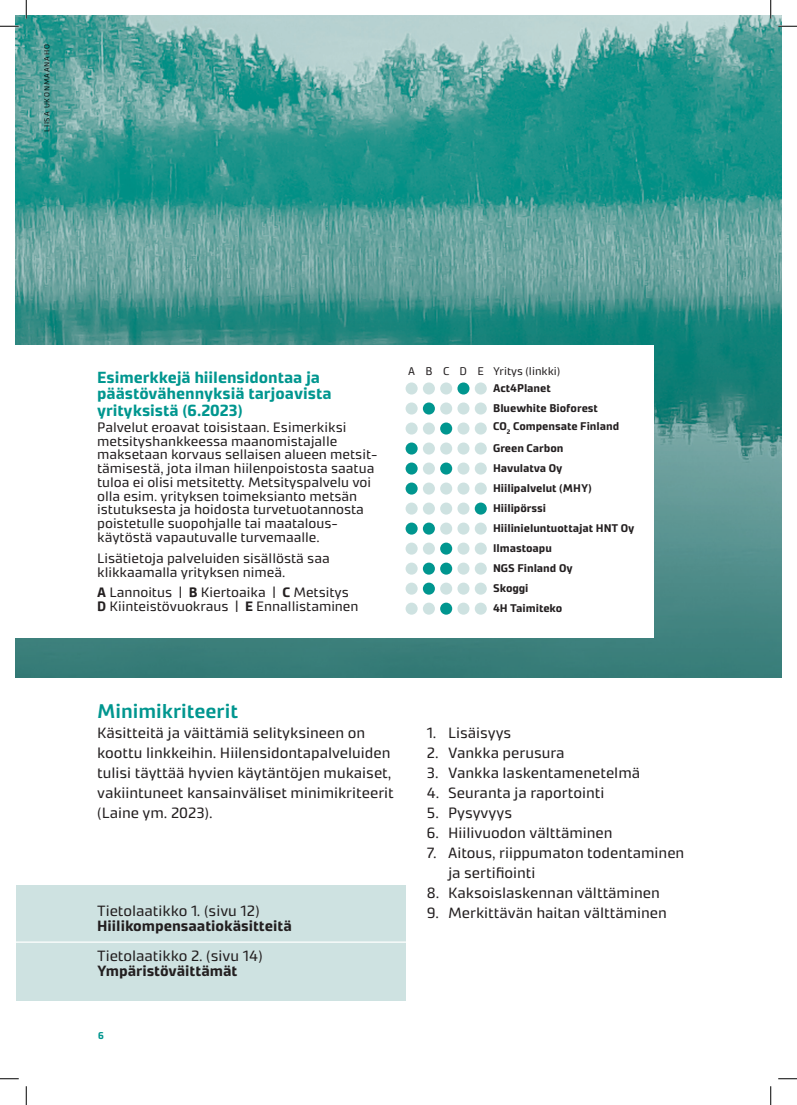
<style>
.page{position:relative;width:797px;height:1105px;background:#fff}
.page>*{position:absolute;margin:0;border:0;box-sizing:border-box;transform-origin:0 0}
.VO{font:600 20px "Accura";color:#00968f}
.t1{font:700 16.25px/16.2px "Accura";color:#00968f}
.Text{font:15px/20px "Accura";color:#231f20}
.Text_bullet{font:15px/20px "Accura";color:#231f20}
.t2{font:700 15px "Accura";color:#231f20}
.t3{font:13.75px/13.8px "Accura";color:#231f20}
.t4{font:700 11.25px/20px "Accura";color:#231f20}
.t5{font:11.25px "Accura";color:#231f20}
.t6{font:700 10px "Accura";color:#00968f}
.t7{font:7.5px "Accura";letter-spacing:.11em;color:#231f20}
.s1{font-weight:700}
</style>
<div class="page">
<img style="left:16px;top:16px;width:765px;height:187px">
<svg style="left:16px;top:203px;width:765px;height:474px;background:#4c938e"></svg>
<div style="left:16px;top:886px;width:389px;height:115px;background:#cee2e1"></div>
<hr style="left:16px;top:941px;width:398px;height:2px;background:#fff">
<div style="left:16px;top:346px;width:638px;height:292px;background:#fff"></div>
<div style="left:405px;top:382px;width:12px;height:12px;background:#cee2e1;border-radius:50%"></div>
<div style="left:423px;top:382px;width:12px;height:12px;background:#cee2e1;border-radius:50%"></div>
<div style="left:440px;top:382px;width:12px;height:12px;background:#cee2e1;border-radius:50%"></div>
<div style="left:457px;top:382px;width:12px;height:12px;background:#00968f;border-radius:50%"></div>
<div style="left:475px;top:382px;width:12px;height:12px;background:#cee2e1;border-radius:50%"></div>
<div style="left:405px;top:402px;width:12px;height:13px;background:#cee2e1;border-radius:50%"></div>
<div style="left:423px;top:402px;width:12px;height:13px;background:#00968f;border-radius:50%"></div>
<div style="left:440px;top:402px;width:12px;height:13px;background:#cee2e1;border-radius:50%"></div>
<div style="left:457px;top:402px;width:12px;height:13px;background:#cee2e1;border-radius:50%"></div>
<div style="left:475px;top:402px;width:12px;height:13px;background:#cee2e1;border-radius:50%"></div>
<div style="left:405px;top:422px;width:12px;height:13px;background:#cee2e1;border-radius:50%"></div>
<div style="left:423px;top:422px;width:12px;height:13px;background:#cee2e1;border-radius:50%"></div>
<div style="left:440px;top:422px;width:12px;height:13px;background:#00968f;border-radius:50%"></div>
<div style="left:457px;top:422px;width:12px;height:13px;background:#cee2e1;border-radius:50%"></div>
<div style="left:475px;top:422px;width:12px;height:13px;background:#cee2e1;border-radius:50%"></div>
<div style="left:405px;top:442px;width:12px;height:13px;background:#00968f;border-radius:50%"></div>
<div style="left:423px;top:442px;width:12px;height:13px;background:#cee2e1;border-radius:50%"></div>
<div style="left:440px;top:442px;width:12px;height:13px;background:#cee2e1;border-radius:50%"></div>
<div style="left:457px;top:442px;width:12px;height:13px;background:#cee2e1;border-radius:50%"></div>
<div style="left:475px;top:442px;width:12px;height:13px;background:#cee2e1;border-radius:50%"></div>
<svg style="left:405px;top:462px;width:12px;height:13px"></svg>
<div style="left:423px;top:462px;width:12px;height:13px;background:#cee2e1;border-radius:50%"></div>
<div style="left:440px;top:462px;width:12px;height:13px;background:#00968f;border-radius:50%"></div>
<div style="left:457px;top:462px;width:12px;height:13px;background:#cee2e1;border-radius:50%"></div>
<div style="left:475px;top:462px;width:12px;height:13px;background:#cee2e1;border-radius:50%"></div>
<svg style="left:405px;top:482px;width:12px;height:13px"></svg>
<div style="left:423px;top:482px;width:12px;height:13px;background:#cee2e1;border-radius:50%"></div>
<div style="left:440px;top:482px;width:12px;height:13px;background:#cee2e1;border-radius:50%"></div>
<div style="left:457px;top:482px;width:12px;height:13px;background:#cee2e1;border-radius:50%"></div>
<div style="left:475px;top:482px;width:12px;height:13px;background:#cee2e1;border-radius:50%"></div>
<div style="left:405px;top:503px;width:12px;height:12px;background:#cee2e1;border-radius:50%"></div>
<div style="left:423px;top:503px;width:12px;height:12px;background:#cee2e1;border-radius:50%"></div>
<div style="left:440px;top:503px;width:12px;height:12px;background:#cee2e1;border-radius:50%"></div>
<div style="left:457px;top:503px;width:12px;height:12px;background:#cee2e1;border-radius:50%"></div>
<div style="left:475px;top:503px;width:12px;height:12px;background:#00968f;border-radius:50%"></div>
<div style="left:405px;top:523px;width:12px;height:12px;background:#00968f;border-radius:50%"></div>
<div style="left:423px;top:523px;width:12px;height:12px;background:#00968f;border-radius:50%"></div>
<div style="left:440px;top:523px;width:12px;height:12px;background:#cee2e1;border-radius:50%"></div>
<div style="left:457px;top:523px;width:12px;height:12px;background:#cee2e1;border-radius:50%"></div>
<div style="left:475px;top:523px;width:12px;height:12px;background:#cee2e1;border-radius:50%"></div>
<div style="left:405px;top:543px;width:12px;height:12px;background:#cee2e1;border-radius:50%"></div>
<div style="left:423px;top:543px;width:12px;height:12px;background:#cee2e1;border-radius:50%"></div>
<div style="left:440px;top:543px;width:12px;height:12px;background:#00968f;border-radius:50%"></div>
<div style="left:457px;top:543px;width:12px;height:12px;background:#cee2e1;border-radius:50%"></div>
<div style="left:475px;top:543px;width:12px;height:12px;background:#cee2e1;border-radius:50%"></div>
<div style="left:405px;top:563px;width:12px;height:12px;background:#cee2e1;border-radius:50%"></div>
<div style="left:423px;top:563px;width:12px;height:12px;background:#00968f;border-radius:50%"></div>
<div style="left:440px;top:563px;width:12px;height:12px;background:#00968f;border-radius:50%"></div>
<div style="left:457px;top:563px;width:12px;height:12px;background:#cee2e1;border-radius:50%"></div>
<div style="left:475px;top:563px;width:12px;height:12px;background:#cee2e1;border-radius:50%"></div>
<div style="left:405px;top:583px;width:12px;height:12px;background:#cee2e1;border-radius:50%"></div>
<div style="left:423px;top:583px;width:12px;height:12px;background:#00968f;border-radius:50%"></div>
<div style="left:440px;top:583px;width:12px;height:12px;background:#cee2e1;border-radius:50%"></div>
<div style="left:457px;top:583px;width:12px;height:12px;background:#cee2e1;border-radius:50%"></div>
<div style="left:475px;top:583px;width:12px;height:12px;background:#cee2e1;border-radius:50%"></div>
<div style="left:405px;top:603px;width:12px;height:12px;background:#cee2e1;border-radius:50%"></div>
<div style="left:423px;top:603px;width:12px;height:12px;background:#cee2e1;border-radius:50%"></div>
<div style="left:440px;top:603px;width:12px;height:12px;background:#00968f;border-radius:50%"></div>
<div style="left:457px;top:603px;width:12px;height:12px;background:#cee2e1;border-radius:50%"></div>
<div style="left:475px;top:603px;width:12px;height:12px;background:#cee2e1;border-radius:50%"></div>
<svg style="left:0;top:25px;width:19px;height:2px"></svg>
<svg style="left:778px;top:25px;width:19px;height:2px"></svg>
<svg style="left:0;top:1078px;width:19px;height:1px"></svg>
<svg style="left:778px;top:1078px;width:19px;height:1px"></svg>
<svg style="left:25px;top:0;width:2px;height:19px"></svg>
<svg style="left:25px;top:1086px;width:2px;height:19px"></svg>
<svg style="left:770px;top:0;width:1px;height:19px"></svg>
<svg style="left:770px;top:1086px;width:1px;height:19px"></svg>
<p class="t7" style="left:42px;top:132px;width:89px;rotate:-90deg">LIISA UKONMAANAHO</p>
<p class="t1" style="left:97px;top:369px;width:236px">Esimerkkejä hiilensidontaa ja päästövähennyksiä tarjoavista yrityksistä (6.2023)</p>
<p class="t3" style="left:97px;top:420px;width:282px">Palvelut eroavat toisistaan. Esimerkiksi metsityshankkeessa maanomistajalle maksetaan korvaus sellaisen alueen metsit&shy;tämisestä, jota ilman hiilenpoistosta saatua tuloa ei olisi metsitetty. Metsityspalvelu voi olla esim. yrityksen toimeksianto metsän istutuksesta ja hoidosta turvetuotannosta poistetulle suopohjalle tai maatalous&shy;käytöstä vapautuvalle turvemaalle.</p>
<p class="t3" style="left:97px;top:551px;width:234px">Lisätietoja palveluiden sisällöstä saa klikkaamalla yrityksen nimeä.</p>
<p class="t3" style="left:97px;top:585px;width:263px"><span class="s1">A</span> Lannoitus | <span class="s1">B</span> Kiertoaika | <span class="s1">C</span> Metsitys<br><span class="s1">D</span> Kiinteistövuokraus | <span class="s1">E</span> Ennallistaminen</p>
<p class="t5" style="left:408px;top:364px;width:154px">A B C D E Yritys (linkki)</p>
<p class="t4" style="left:493px;top:378px;width:106px">Act4Planet<br>Bluewhite Bioforest</p>
<p class="t4" style="left:493px;top:416px;width:128px;line-height:21.1px">CO<sub>2</sub> Compensate Finland<br>Green Carbon</p>
<p class="t4" style="left:493px;top:458px;width:143px">Havulatva Oy<br>Hiilipalvelut (MHY)<br>Hiilipörssi<br>Hiilinieluntuottajat HNT Oy<br>Ilmastoapu<br>NGS Finland Oy<br>Skoggi<br>4H Taimiteko</p>
<p class="VO" style="left:97px;top:699px;width:142px">Minimikriteerit</p>
<p class="Text" style="left:97px;top:723px;width:298px">Käsitteitä ja väittämiä selityksineen on koottu linkkeihin. Hiilensidontapalveluiden tulisi täyttää hyvien käytäntöjen mukaiset, vakiintuneet kansainväliset minimikriteerit (Laine ym. 2023).</p>
<p class="Text_bullet" style="left:427px;top:723px;width:86px">1. Lisäisyys</p>
<p class="Text_bullet" style="left:427px;top:743px;width:139px">2. Vankka perusura</p>
<p class="Text_bullet" style="left:427px;top:763px;width:215px">3. Vankka laskentamenetelmä</p>
<p class="Text_bullet" style="left:427px;top:783px;width:179px">4. Seuranta ja raportointi</p>
<p class="Text_bullet" style="left:427px;top:803px;width:87px">5. Pysyvyys</p>
<p class="Text_bullet" style="left:427px;top:823px;width:187px">6. Hiilivuodon välttäminen</p>
<p class="Text_bullet" style="left:448px;top:843px;width:238px;text-indent:-21px">7. Aitous, riippumaton todentaminen ja sertifiointi</p>
<p class="Text_bullet" style="left:427px;top:883px;width:234px">8. Kaksoislaskennan välttäminen</p>
<p class="Text" style="left:97px;top:900px;width:164px">Tietolaatikko 1. (sivu 12)</p>
<p class="Text_bullet" style="left:427px;top:903px;width:241px">9. Merkittävän haitan välttäminen</p>
<p class="t2" style="left:97px;top:917px;width:196px">Hiilikompensaatiokäsitteitä</p>
<p class="Text" style="left:97px;top:945px;width:167px">Tietolaatikko 2. (sivu 14)</p>
<p class="t2" style="left:97px;top:962px;width:142px">Ympäristöväittämät</p>
<p class="t6" style="left:98px;top:1029px;width:7px">6</p>
</div>
